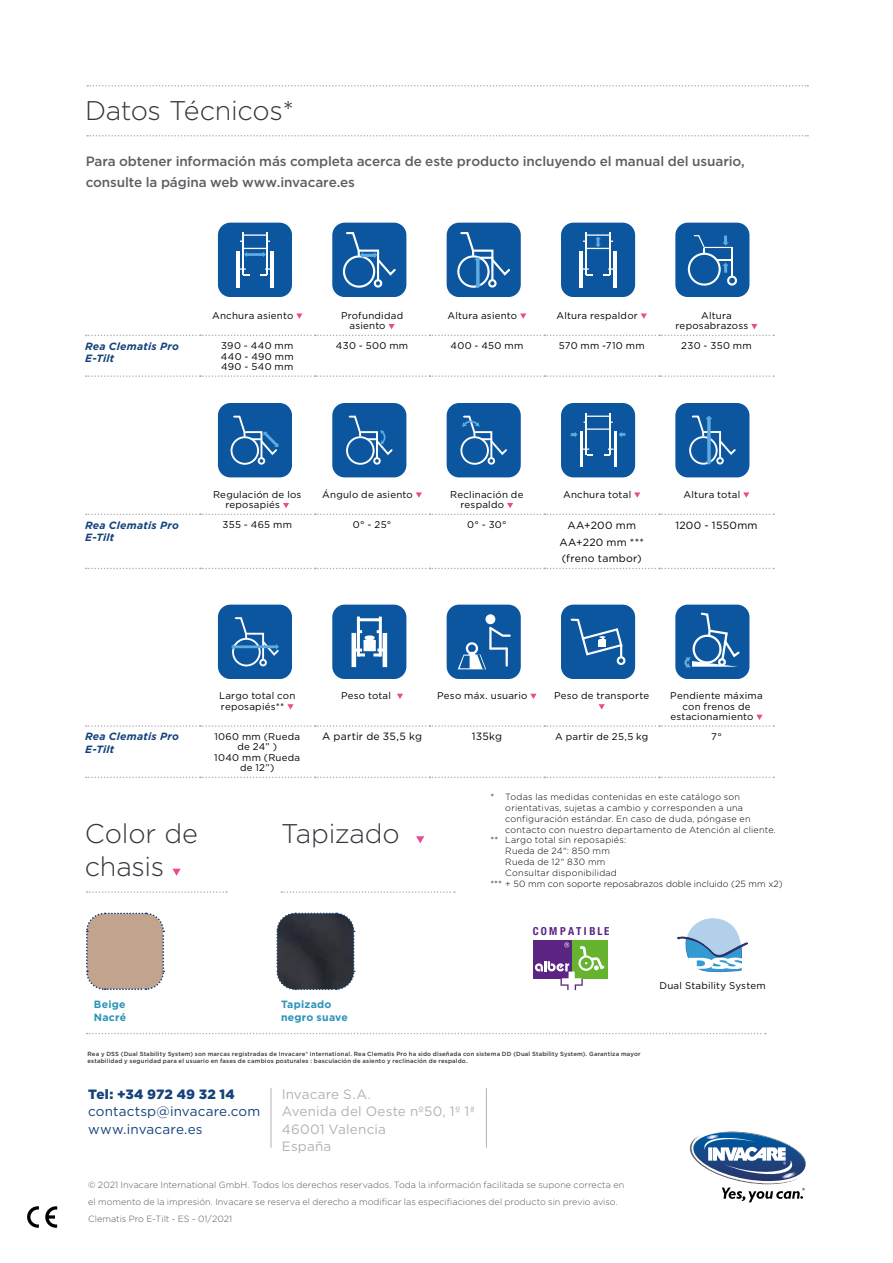
<style>
.page{position:relative;width:893px;height:1263px;background:#fff}
.page>*{position:absolute;margin:0;border:0;box-sizing:border-box;transform-origin:0 0}
.t1{font:300 27px/32.4px "Gotham";letter-spacing:-.01em;color:#35353d}
.t2{font:500 13.5px/21px "Gotham";letter-spacing:-.005em;color:#605c63}
.t3{font:13.5px/17.2px "Gotham";letter-spacing:.015em;color:#b3b2b2}
.t4{font:13.5px/17.2px "Gotham";letter-spacing:.01em;color:#14427a}
.t5{font:900 13.5px "Gotham";letter-spacing:.01em;color:#14427a}
.t6{font:700 condensed 11.1px "Helvetica Neue";letter-spacing:.205em;color:#5c2483}
.t7{font:10.5px/16.8px "Gotham";letter-spacing:.025em;color:#000;text-align:center}
.t8{font:italic 700 10.5px/12.6px "Gotham";letter-spacing:.025em;color:#14427a}
.t9{font:700 10.5px/12.6px "Gotham";letter-spacing:.025em;color:#2993b7}
.t10{font:9.75px/10.5px "Gotham";letter-spacing:.025em;color:#000}
.t11{font:300 9px "Gotham";letter-spacing:.025em;color:#000}
.t12{font:300 9px/17.2px "Gotham";letter-spacing:.005em;color:#575756}
.t13{font:300 9px "Gotham";color:#000}
.t14{font:500 6px/7.2px "Gotham";letter-spacing:.025em;color:#35353d}
</style>
<div class="page">
<svg style="left:45px;top:1206px;width:12px;height:22px"></svg>
<svg style="left:27px;top:1206px;width:12px;height:22px"></svg>
<svg style="left:218px;top:223px;width:74px;height:74px;background:#2b6cac"></svg>
<svg style="left:447px;top:223px;width:74px;height:74px;background:#286aab"></svg>
<svg style="left:675px;top:223px;width:74px;height:74px;background:#2467aa"></svg>
<svg style="left:332px;top:223px;width:74px;height:74px;background:#2769aa"></svg>
<svg style="left:561px;top:223px;width:74px;height:74px;background:#2b6bac"></svg>
<svg style="left:87px;top:85px;width:721px;height:2px"></svg>
<svg style="left:87px;top:135px;width:721px;height:1px"></svg>
<svg style="left:87px;top:1033px;width:679px;height:1px"></svg>
<svg style="left:86px;top:375px;width:688px;height:2px"></svg>
<svg style="left:86px;top:335px;width:688px;height:1px"></svg>
<svg style="left:296px;top:313px;width:6px;height:6px"></svg>
<svg style="left:388px;top:324px;width:7px;height:5px"></svg>
<svg style="left:520px;top:313px;width:6px;height:6px"></svg>
<svg style="left:641px;top:313px;width:6px;height:6px"></svg>
<svg style="left:751px;top:324px;width:6px;height:5px"></svg>
<svg style="left:218px;top:403px;width:74px;height:74px;background:#2366a9"></svg>
<svg style="left:675px;top:403px;width:74px;height:74px;background:#2467aa"></svg>
<svg style="left:332px;top:403px;width:74px;height:74px;background:#2366a9"></svg>
<svg style="left:561px;top:403px;width:74px;height:74px;background:#2769aa"></svg>
<svg style="left:86px;top:568px;width:688px;height:1px"></svg>
<svg style="left:86px;top:492px;width:688px;height:23px"></svg>
<svg style="left:447px;top:403px;width:74px;height:74px;background:#2366a9"></svg>
<hr style="left:271px;top:1088px;width:1px;height:60px;background:#b3b2b2">
<hr style="left:486px;top:1088px;width:1px;height:60px;background:#b3b2b2">
<img style="left:750px;top:1183px;width:33px;height:1px">
<img style="left:689px;top:1144px;width:103px;height:39px">
<img style="left:724px;top:1131px;width:17px;height:1px">
<svg style="left:722px;top:1187px;width:83px;height:15px"></svg>
<svg style="left:691px;top:1132px;width:115px;height:49px"></svg>
<svg style="left:86px;top:777px;width:688px;height:1px"></svg>
<svg style="left:287px;top:704px;width:7px;height:5px"></svg>
<svg style="left:397px;top:694px;width:6px;height:5px"></svg>
<svg style="left:530px;top:694px;width:6px;height:5px"></svg>
<svg style="left:599px;top:704px;width:6px;height:5px"></svg>
<svg style="left:86px;top:715px;width:688px;height:12px"></svg>
<svg style="left:218px;top:605px;width:74px;height:74px;background:#2266a9"></svg>
<svg style="left:332px;top:605px;width:74px;height:74px;background:#3774b1"></svg>
<svg style="left:561px;top:605px;width:74px;height:74px;background:#2366a9"></svg>
<svg style="left:675px;top:605px;width:74px;height:74px;background:#2b6bac"></svg>
<svg style="left:447px;top:605px;width:74px;height:74px;background:#296aab"></svg>
<svg style="left:677px;top:918px;width:71px;height:54px"></svg>
<svg style="left:172px;top:869px;width:9px;height:7px"></svg>
<svg style="left:87px;top:891px;width:140px;height:2px"></svg>
<svg style="left:276px;top:912px;width:79px;height:79px;background:#42464d"></svg>
<svg style="left:416px;top:836px;width:8px;height:7px"></svg>
<svg style="left:281px;top:891px;width:174px;height:2px"></svg>
<svg style="left:86px;top:912px;width:79px;height:79px;background:#c3a998"></svg>
<div style="left:571px;top:940px;width:37px;height:38px;background:#65b32e"></div>
<div style="left:533px;top:940px;width:38px;height:38px;background:#5c2483"></div>
<svg style="left:535px;top:942px;width:69px;height:48px"></svg>
<h1 class="t1" style="left:85px;top:94px;width:210px">Datos Técnicos*</h1>
<h2 class="t2" style="left:86px;top:150px;width:660px">Para obtener información más completa acerca de este producto incluyendo el manual del usuario, consulte la página web www.invacare.es</h2>
<p class="t10" style="left:212px;top:310px;width:83px">Anchura asiento</p>
<p class="t10" style="left:349px;top:310px;width:55px;text-indent:-8px">Profundidad asiento</p>
<p class="t10" style="left:447px;top:310px;width:71px">Altura asiento</p>
<p class="t10" style="left:556px;top:310px;width:83px">Altura respaldor</p>
<p class="t10" style="left:676px;top:310px;width:74px;text-indent:26px">Altura reposabrazoss</p>
<p class="t8" style="left:85px;top:340px;width:95px">Rea Clematis Pro<br>E-Tilt</p>
<p class="t10" style="left:221px;top:340px;width:74px;text-align:justify">390 - 440 mm 440 - 490 mm 490 - 540 mm</p>
<p class="t10" style="left:336px;top:340px;width:74px">430 - 500 mm</p>
<p class="t10" style="left:450px;top:340px;width:74px">400 - 450 mm</p>
<p class="t10" style="left:559px;top:340px;width:87px">570 mm -710 mm</p>
<p class="t10" style="left:681px;top:340px;width:72px">230 - 350 mm</p>
<p class="t10" style="left:225px;top:489px;width:78px;text-indent:-12px">Regulación de los reposapiés</p>
<p class="t10" style="left:322px;top:489px;width:92px">Ángulo de asiento</p>
<p class="t10" style="left:461px;top:489px;width:64px;text-indent:-10px">Reclinación de respaldo</p>
<p class="t10" style="left:563px;top:489px;width:70px">Anchura total</p>
<p class="t10" style="left:684px;top:489px;width:58px">Altura total</p>
<p class="t8" style="left:85px;top:519px;width:95px">Rea Clematis Pro<br>E-Tilt</p>
<p class="t10" style="left:223px;top:519px;width:71px">355 - 465 mm</p>
<p class="t10" style="left:353px;top:519px;width:40px">0° - 25°</p>
<p class="t10" style="left:467px;top:519px;width:41px">0° - 30°</p>
<p class="t7" style="left:559px;top:516px;width:86px">AA+200 mm<br>AA+220 mm *** (freno tambor)</p>
<p class="t7" style="left:675px;top:516px;width:84px">1200 - 1550mm</p>
<p class="t10" style="left:219px;top:690px;width:78px">Largo total con reposapiés**</p>
<p class="t10" style="left:341px;top:690px;width:51px">Peso total</p>
<p class="t10" style="left:437px;top:690px;width:92px">Peso máx. usuario</p>
<p class="t10" style="left:554px;top:690px;width:97px">Peso de transporte</p>
<p class="t10" style="left:670px;top:690px;width:94px">Pendiente máxima</p>
<p class="t10" style="left:682px;top:701px;width:70px">con frenos de</p>
<p class="t10" style="left:670px;top:711px;width:85px">estacionamiento</p>
<p class="t8" style="left:85px;top:730px;width:95px">Rea Clematis Pro<br>E-Tilt</p>
<p class="t10" style="left:214px;top:731px;width:88px;text-align:center">1060 mm (Rueda de 24” )<br>1040 mm (Rueda de 12”)</p>
<p class="t7" style="left:322px;top:728px;width:102px">A partir de 35,5 kg</p>
<p class="t7" style="left:472px;top:728px;width:32px">135kg</p>
<p class="t10" style="left:555px;top:731px;width:95px">A partir de 25,5 kg</p>
<p class="t10" style="left:711px;top:731px;width:12px">7°</p>
<h1 class="t1" style="left:85px;top:817px;width:115px">Color de chasis</h1>
<h1 class="t1" style="left:281px;top:817px;width:120px">Tapizado</h1>
<p class="t9" style="left:94px;top:998px;width:34px">Beige<br>Nacré</p>
<p class="t9" style="left:281px;top:998px;width:68px">Tapizado negro suave</p>
<p class="t11" style="left:490px;top:791px;width:251px">* Todas las medidas contenidas en este catálogo son</p>
<p class="t11" style="left:505px;top:802px;width:239px">orientativas, sujetas a cambio y corresponden a una</p>
<p class="t11" style="left:505px;top:813px;width:247px">configuración estándar. En caso de duda, póngase en</p>
<p class="t11" style="left:505px;top:824px;width:272px">contacto con nuestro departamento de Atención al cliente.</p>
<p class="t11" style="left:490px;top:834px;width:137px">** Largo total sin reposapiés:</p>
<p class="t11" style="left:505px;top:845px;width:106px">Rueda de 24": 850 mm</p>
<p class="t11" style="left:505px;top:856px;width:102px">Rueda de 12" 830 mm</p>
<p class="t11" style="left:505px;top:867px;width:113px">Consultar disponibilidad</p>
<p class="t13" style="left:490px;top:878px;width:294px">*** + 50 mm con soporte reposabrazos doble incluido (25 mm x2)</p>
<p class="t6" style="left:533px;top:924px;width:78px">COMPATIBLE</p>
<p class="t10" style="left:659px;top:980px;width:108px">Dual Stability System</p>
<p class="t14" style="left:88px;top:1050px;width:555px">Rea y DSS (Dual Stability System) son marcas registradas de Invacare® International. Rea Clematis Pro ha sido diseñada con sistema DD (Dual Stability System). Garantiza mayor estabilidad y seguridad para el usuario en fases de cambios posturales : basculación de asiento y reclinación de respaldo.</p>
<h2 class="t5" style="left:88px;top:1085px;width:148px">Tel: +34 972 49 32 14</h2>
<h2 class="t4" style="left:88px;top:1102px;width:174px">contactsp@invacare.com www.invacare.es</h2>
<h2 class="t3" style="left:282px;top:1085px;width:195px">Invacare S.A.<br>Avenida del Oeste nº50, 1º 1ª<br>46001 Valencia<br>España</h2>
<p class="t12" style="left:88px;top:1176px;width:538px">© 2021 Invacare International GmbH. Todos los derechos reservados. Toda la información facilitada se supone correcta en el momento de la impresión. Invacare se reserva el derecho a modificar las especifiaciones del producto sin previo aviso.<br>Clematis Pro E-Tilt - ES - 01/2021</p>
</div>
